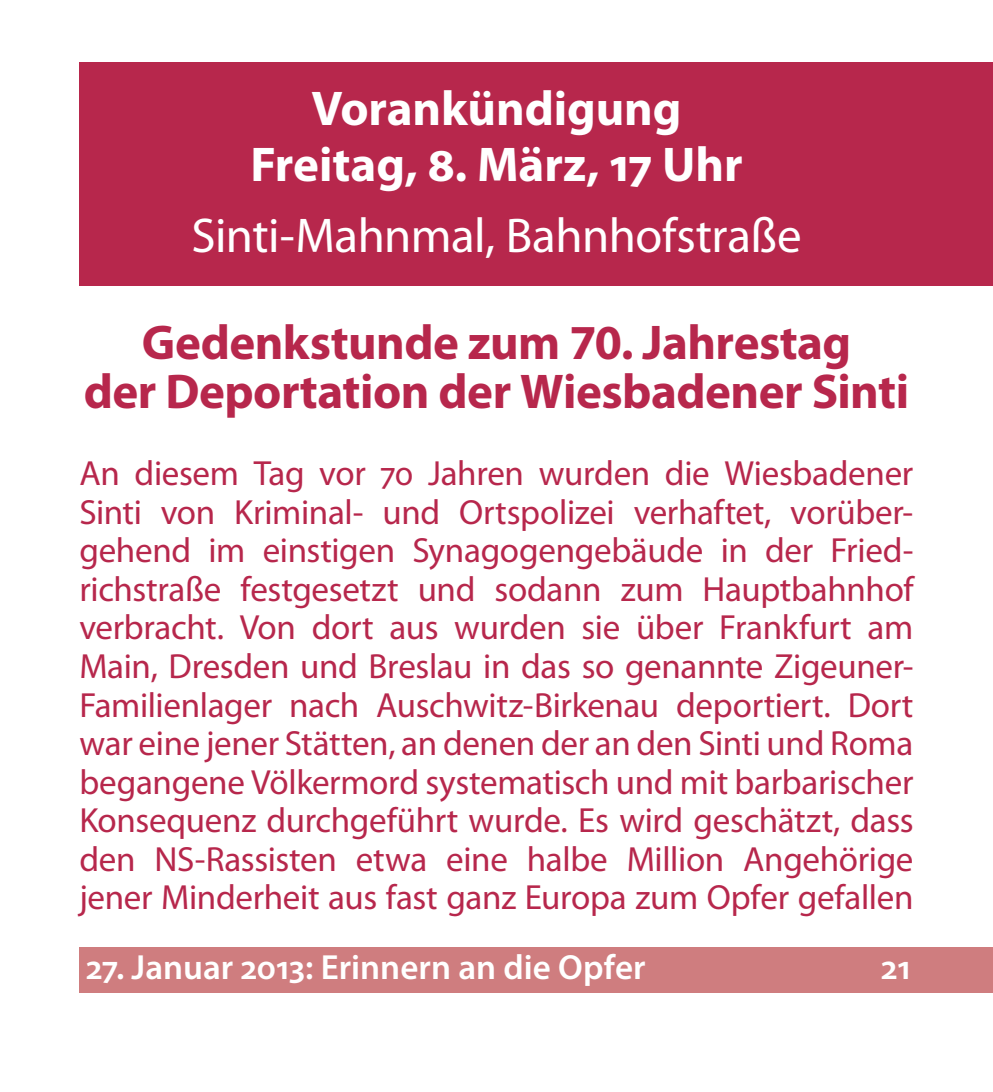
<style>
.page{position:relative;width:993px;height:1092px;background:#fff}
.page>*{position:absolute;margin:0;border:0;box-sizing:border-box;transform-origin:0 0}
.t1{font:700 49px/49px "Myriad Pro";letter-spacing:-.01em;color:#b7274c;text-align:center}
.t2{font:700 49px/56px "Myriad Pro";color:#fff;text-align:center}
.t3{font:49px "Myriad Pro";letter-spacing:-.01em;color:#fff}
.t4{font:35px/38.5px "Myriad Pro";letter-spacing:-.01em;color:#b7274c;text-align:justify}
.t5{font:600 35px "Myriad Pro";color:#fff}
</style>
<div class="page">
<div style="left:79px;top:947px;width:913px;height:45px;background:#cf7d7f"></div>
<div style="left:79px;top:63px;width:913px;height:223px;background:#b7274c"></div>
<h1 class="t2" style="left:250px;top:85px;width:494px">Vorankündigung<br>Freitag, 8. März, 17 Uhr</h1>
<h1 class="t3" style="left:191px;top:217px;width:611px">Sinti-Mahnmal, Bahnhofstraße</h1>
<h1 class="t1" style="left:84px;top:323px;width:826px">Gedenkstunde zum 70. Jahrestag<br>der Deportation der Wiesbadener Sinti</h1>
<p class="t4" style="left:79px;top:458px;width:835px">An diesem Tag vor 70 Jahren wurden die Wiesbadener Sinti von Kriminal- und Ortspolizei verhaftet, vorüber&shy;gehend im einstigen Synagogengebäude in der Fried&shy;richstraße festgesetzt und sodann zum Hauptbahnhof verbracht. Von dort aus wurden sie über Frankfurt am Main, Dresden und Breslau in das so genannte Zigeuner-Familienlager nach Auschwitz-Birkenau deportiert. Dort war eine jener Stätten, an denen der an den Sinti und Roma begangene Völkermord systematisch und mit barbarischer Konsequenz durchgeführt wurde. Es wird geschätzt, dass den NS-Rassisten etwa eine halbe Million Angehörige jener Minderheit aus fast ganz Europa zum Opfer gefallen</p>
<p class="t5" style="left:86px;top:954px;width:561px">27. Januar 2013: Erinnern an die Opfer</p>
<p class="t5" style="left:880px;top:954px;width:31px">21</p>
</div>
